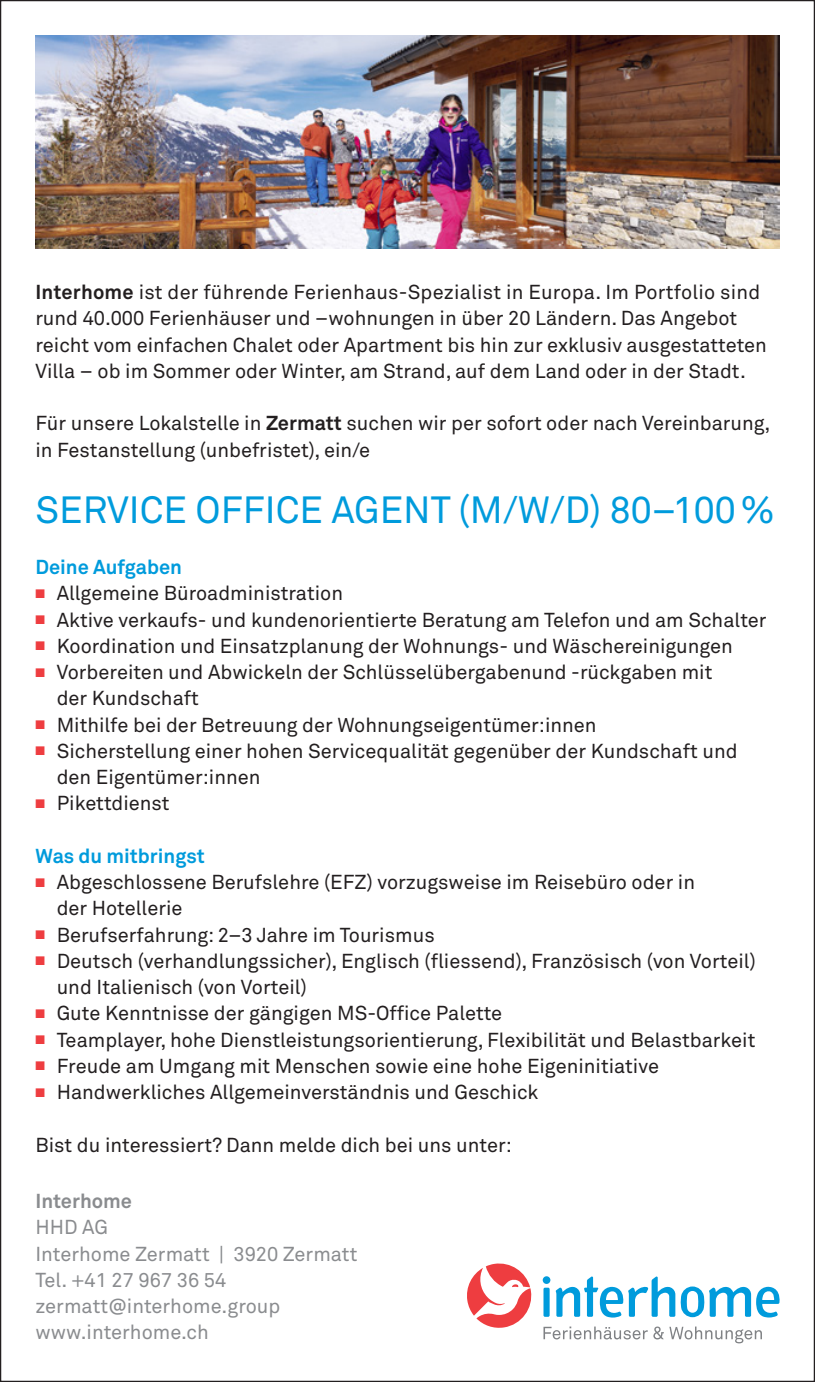
<style>
.page{position:relative;width:815px;height:1382px;background:#fff}
.page>*{position:absolute;margin:0;border:0;box-sizing:border-box;transform-origin:0 0}
.t1{font:37.5px "Akkurat Pro";color:#009bdc}
.t2{font:20px/26.2px "Akkurat Pro";color:#231f20}
.t3{font:20px/26.2px "Akkurat Pro";color:#8a8c8f}
.t4{font:700 20px "Akkurat Pro";color:#009bdc}
.t5{font:700 20px "Akkurat Pro";color:#8a8c8f}
.s1{font-weight:700}
.s2{color:#ee3d40}
</style>
<div class="page">
<div style="left:543px;top:1276px;width:7px;height:8px;background:#009bdc;border-radius:50%"></div>
<div style="left:543px;top:1287px;width:7px;height:30px;background:#009bdc;border-radius:2px"></div>
<svg style="left:467px;top:1263px;width:65px;height:65px"></svg>
<svg style="left:556px;top:1276px;width:224px;height:41px"></svg>
<svg style="left:543px;top:1326px;width:219px;height:17px"></svg>
<img style="left:35px;top:35px;width:745px;height:213px">
<p class="t2" style="left:35px;top:280px;width:733px"><span class="s1">Interhome</span> ist der führende Ferienhaus-Spezialist in Europa. Im Portfolio sind rund 40.000 Ferienhäuser und –wohnungen in über 20 Ländern. Das Angebot reicht vom einfachen Chalet oder Apartment bis hin zur exklusiv ausgestatteten Villa – ob im Sommer oder Winter, am Strand, auf dem Land oder in der Stadt.</p>
<p class="t2" style="left:35px;top:411px;width:736px">Für unsere Lokalstelle in <span class="s1">Zermatt</span> suchen wir per sofort oder nach Vereinbarung, in Festanstellung (unbefristet), ein/e</p>
<h1 class="t1" style="left:35px;top:488px;width:741px">SERVICE OFFICE AGENT (M/W/D) 80–100%</h1>
<p class="t4" style="left:35px;top:554px;width:148px">Deine Aufgaben</p>
<p class="t2" style="left:35px;top:581px;width:309px"><span class="s2">■</span> Allgemeine Büroadministration</p>
<p class="t2" style="left:35px;top:607px;width:733px"><span class="s2">■</span> Aktive verkaufs- und kundenorientierte Beratung am Telefon und am Schalter</p>
<p class="t2" style="left:35px;top:633px;width:699px"><span class="s2">■</span> Koordination und Einsatzplanung der Wohnungs- und Wäschereinigungen</p>
<p class="t2" style="left:57px;top:659px;width:657px;text-indent:-21px"><span class="s2">■</span> Vorbereiten und Abwickeln der Schlüsselübergabenund -rückgaben mit der Kundschaft</p>
<p class="t2" style="left:35px;top:712px;width:563px"><span class="s2">■</span> Mithilfe bei der Betreuung der Wohnungseigentümer:innen</p>
<p class="t2" style="left:57px;top:738px;width:682px;text-indent:-21px"><span class="s2">■</span> Sicherstellung einer hohen Servicequalität gegenüber der Kundschaft und den Eigentümer:innen</p>
<p class="t2" style="left:35px;top:791px;width:136px"><span class="s2">■</span> Pikettdienst</p>
<p class="t4" style="left:35px;top:843px;width:171px">Was du mitbringst</p>
<p class="t2" style="left:57px;top:869px;width:640px;text-indent:-21px"><span class="s2">■</span> Abgeschlossene Berufslehre (EFZ) vorzugsweise im Reisebüro oder in der Hotellerie</p>
<p class="t2" style="left:35px;top:922px;width:401px"><span class="s2">■</span> Berufserfahrung: 2–3 Jahre im Tourismus</p>
<p class="t2" style="left:57px;top:948px;width:701px;text-indent:-21px"><span class="s2">■</span> Deutsch (verhandlungssicher), Englisch (fliessend), Französisch (von Vorteil) und Italienisch (von Vorteil)</p>
<p class="t2" style="left:35px;top:1001px;width:468px"><span class="s2">■</span> Gute Kenntnisse der gängigen MS-Office Palette</p>
<p class="t2" style="left:35px;top:1027px;width:721px"><span class="s2">■</span> Teamplayer, hohe Dienstleistungsorientierung, Flexibilität und Belastbarkeit</p>
<p class="t2" style="left:35px;top:1053px;width:625px"><span class="s2">■</span> Freude am Umgang mit Menschen sowie eine hohe Eigeninitiative</p>
<p class="t2" style="left:35px;top:1079px;width:505px"><span class="s2">■</span> Handwerkliches Allgemeinverständnis und Geschick</p>
<p class="t2" style="left:35px;top:1132px;width:478px">Bist du interessiert? Dann melde dich bei uns unter:</p>
<p class="t5" style="left:35px;top:1189px;width:98px">Interhome</p>
<p class="t3" style="left:35px;top:1215px;width:323px">HHD AG<br>Interhome Zermatt | 3920 Zermatt<br>Tel. +41 27 967 36 54 zermatt@interhome.group www.interhome.ch</p>
</div>
